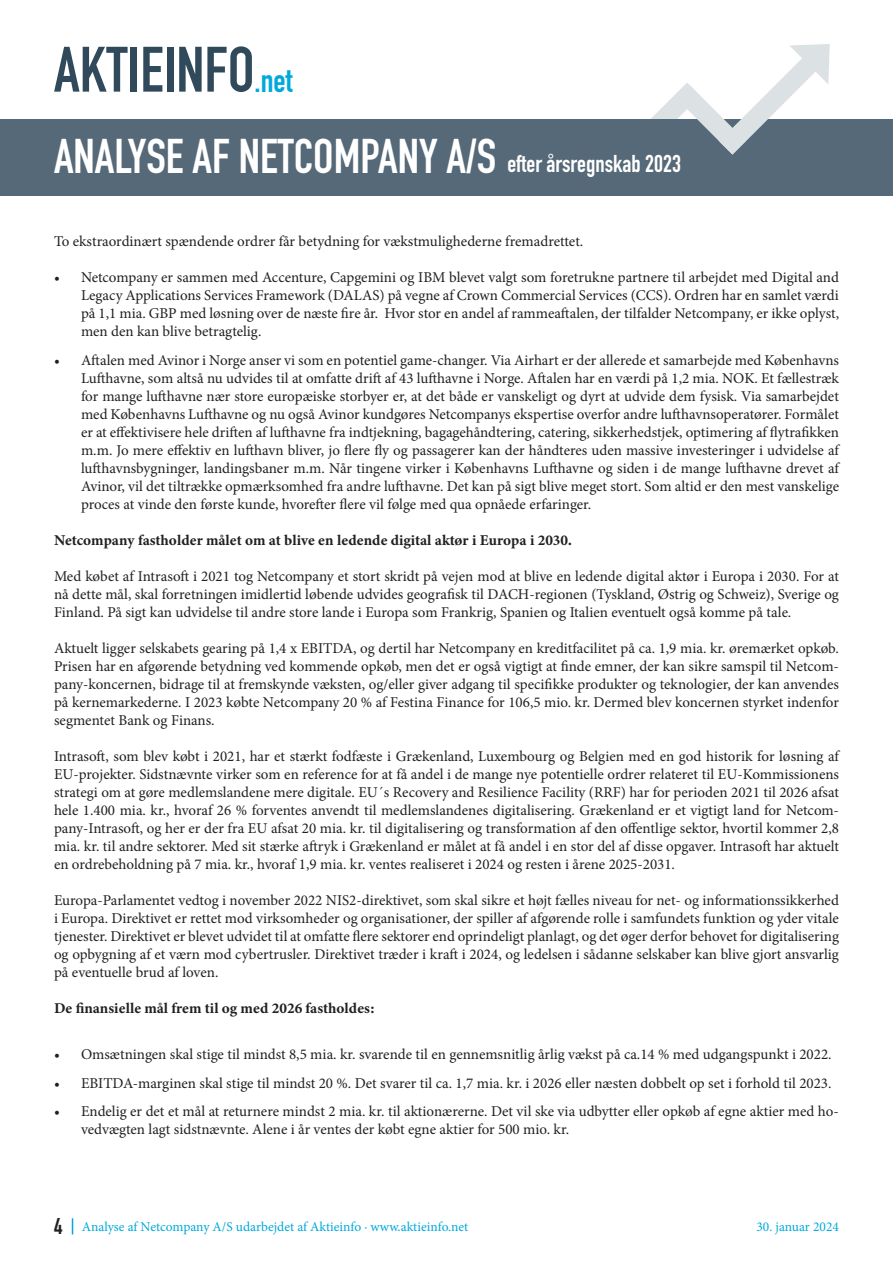
<style>
.page{position:relative;width:893px;height:1263px;background:#fff}
.page>*{position:absolute;margin:0;border:0;box-sizing:border-box;transform-origin:0 0}
.t1{font:700 63px "DIN Condensed";color:#304a5c}
.t2{font:700 48px "DIN Condensed";color:#fff}
.t3{font:700 24px "DIN Condensed";color:#fff}
.t4{font:700 22.5px "DIN Condensed";color:#231f20}
.t5{font:15px/18px "Minion Pro";color:#231f20;text-align:justify}
.t6{font:15px "Minion Variable Concept";color:#231f20}
.t7{font:13.5px "Minion Pro";color:#00a9db}
.s1{font-size:33px;color:#00a9db}
</style>
<div class="page">
<div style="left:0;top:119px;width:893px;height:77px;background:#556978"></div>
<svg style="left:651px;top:44px;width:179px;height:111px"></svg>
<svg style="left:72px;top:1218px;width:1px;height:16px"></svg>
<p class="t1" style="left:54px;top:27px;width:240px">AKTIEINFO<span class="s1">.net</span></p>
<p class="t2" style="left:54px;top:124px;width:444px">ANALYSE AF NETCOMPANY A/S</p>
<p class="t3" style="left:507px;top:148px;width:175px">efter årsregnskab 2023</p>
<p class="t5" style="left:54px;top:232px;width:531px">To ekstraordinært spændende ordrer får betydning for vækstmulighederne fremadrettet.</p>
<p class="t5" style="left:81px;top:268px;width:760px;text-indent:-27px">• Netcompany er sammen med Accenture, Capgemini og IBM blevet valgt som foretrukne partnere til arbejdet med Digital and Legacy Applications Services Framework (DALAS) på vegne af Crown Commercial Services (CCS). Ordren har en samlet værdi på 1,1 mia. GBP med løsning over de næste fire år. Hvor stor en andel af rammeaftalen, der tilfalder Netcompany, er ikke oplyst, men den kan blive betragtelig.</p>
<p class="t5" style="left:81px;top:351px;width:760px;text-indent:-27px">• Aftalen med Avinor i Norge anser vi som en potentiel game-changer. Via Airhart er der allerede et samarbejde med Københavns Lufthavne, som altså nu udvides til at omfatte drift af 43 lufthavne i Norge. Aftalen har en værdi på 1,2 mia. NOK. Et fællestræk for mange lufthavne nær store europæiske storbyer er, at det både er vanskeligt og dyrt at udvide dem fysisk. Via samarbejdet med Københavns Lufthavne og nu også Avinor kundgøres Netcompanys ekspertise overfor andre lufthavnsoperatører. Formålet er at effektivisere hele driften af lufthavne fra indtjekning, bagagehåndtering, catering, sikkerhedstjek, optimering af flytrafikken m.m. Jo mere effektiv en lufthavn bliver, jo flere fly og passagerer kan der håndteres uden massive investeringer i udvidelse af lufthavnsbygninger, landingsbaner m.m. Når tingene virker i Københavns Lufthavne og siden i de mange lufthavne drevet af Avinor, vil det tiltrække opmærksomhed fra andre lufthavne. Det kan på sigt blive meget stort. Som altid er den mest vanskelige proces at vinde den første kunde, hvorefter flere vil følge med qua opnåede erfaringer.</p>
<p class="t6" style="left:54px;top:529px;width:519px">Netcompany fastholder målet om at blive en ledende digital aktør i Europa i 2030.</p>
<p class="t5" style="left:54px;top:567px;width:786px">Med købet af Intrasoft i 2021 tog Netcompany et stort skridt på vejen mod at blive en ledende digital aktør i Europa i 2030. For at nå dette mål, skal forretningen imidlertid løbende udvides geografisk til DACH-regionen (Tyskland, Østrig og Schweiz), Sverige og Finland. På sigt kan udvidelse til andre store lande i Europa som Frankrig, Spanien og Italien eventuelt også komme på tale.</p>
<p class="t5" style="left:54px;top:639px;width:786px">Aktuelt ligger selskabets gearing på 1,4 x EBITDA, og dertil har Netcompany en kreditfacilitet på ca. 1,9 mia. kr. øremærket opkøb.<br>Prisen har en afgørende betydning ved kommende opkøb, men det er også vigtigt at finde emner, der kan sikre samspil til Netcom&shy;pany-koncernen, bidrage til at fremskynde væksten, og/eller giver adgang til specifikke produkter og teknologier, der kan anvendes på kernemarkederne. I 2023 købte Netcompany 20 % af Festina Finance for 106,5 mio. kr. Dermed blev koncernen styrket indenfor segmentet Bank og Finans.</p>
<p class="t5" style="left:54px;top:747px;width:787px">Intrasoft, som blev købt i 2021, har et stærkt fodfæste i Grækenland, Luxembourg og Belgien med en god historik for løsning af EU-projekter. Sidstnævnte virker som en reference for at få andel i de mange nye potentielle ordrer relateret til EU-Kommissionens strategi om at gøre medlemslandene mere digitale. EU´s Recovery and Resilience Facility (RRF) har for perioden 2021 til 2026 afsat hele 1.400 mia. kr., hvoraf 26 % forventes anvendt til medlemslandenes digitalisering. Grækenland er et vigtigt land for Netcom&shy;pany-Intrasoft, og her er der fra EU afsat 20 mia. kr. til digitalisering og transformation af den offentlige sektor, hvortil kommer 2,8 mia. kr. til andre sektorer. Med sit stærke aftryk i Grækenland er målet at få andel i en stor del af disse opgaver. Intrasoft har aktuelt en ordrebeholdning på 7 mia. kr., hvoraf 1,9 mia. kr. ventes realiseret i 2024 og resten i årene 2025-2031.</p>
<p class="t5" style="left:54px;top:891px;width:786px">Europa-Parlamentet vedtog i november 2022 NIS2-direktivet, som skal sikre et højt fælles niveau for net- og informationssikkerhed i Europa. Direktivet er rettet mod virksomheder og organisationer, der spiller af afgørende rolle i samfundets funktion og yder vitale tjenester. Direktivet er blevet udvidet til at omfatte flere sektorer end oprindeligt planlagt, og det øger derfor behovet for digitalisering og opbygning af et værn mod cybertrusler. Direktivet træder i kraft i 2024, og ledelsen i sådanne selskaber kan blive gjort ansvarlig på eventuelle brud af loven.</p>
<p class="t6" style="left:54px;top:997px;width:322px">De finansielle mål frem til og med 2026 fastholdes:</p>
<p class="t5" style="left:54px;top:1045px;width:779px">• Omsætningen skal stige til mindst 8,5 mia. kr. svarende til en gennemsnitlig årlig vækst på ca.14 % med udgangspunkt i 2022.</p>
<p class="t5" style="left:54px;top:1074px;width:779px">• EBITDA-marginen skal stige til mindst 20 %. Det svarer til ca. 1,7 mia. kr. i 2026 eller næsten dobbelt op set i forhold til 2023.</p>
<p class="t5" style="left:81px;top:1102px;width:759px;text-indent:-27px">• Endelig er det et mål at returnere mindst 2 mia. kr. til aktionærerne. Det vil ske via udbytter eller opkøb af egne aktier med ho&shy;vedvægten lagt sidstnævnte. Alene i år ventes der købt egne aktier for 500 mio. kr.</p>
<p class="t4" style="left:54px;top:1211px;width:10px">4</p>
<p class="t7" style="left:82px;top:1218px;width:388px">Analyse af Netcompany A/S udarbejdet af Aktieinfo ∙ www.aktieinfo.net</p>
<p class="t7" style="left:756px;top:1218px;width:84px">30. januar 2024</p>
</div>
